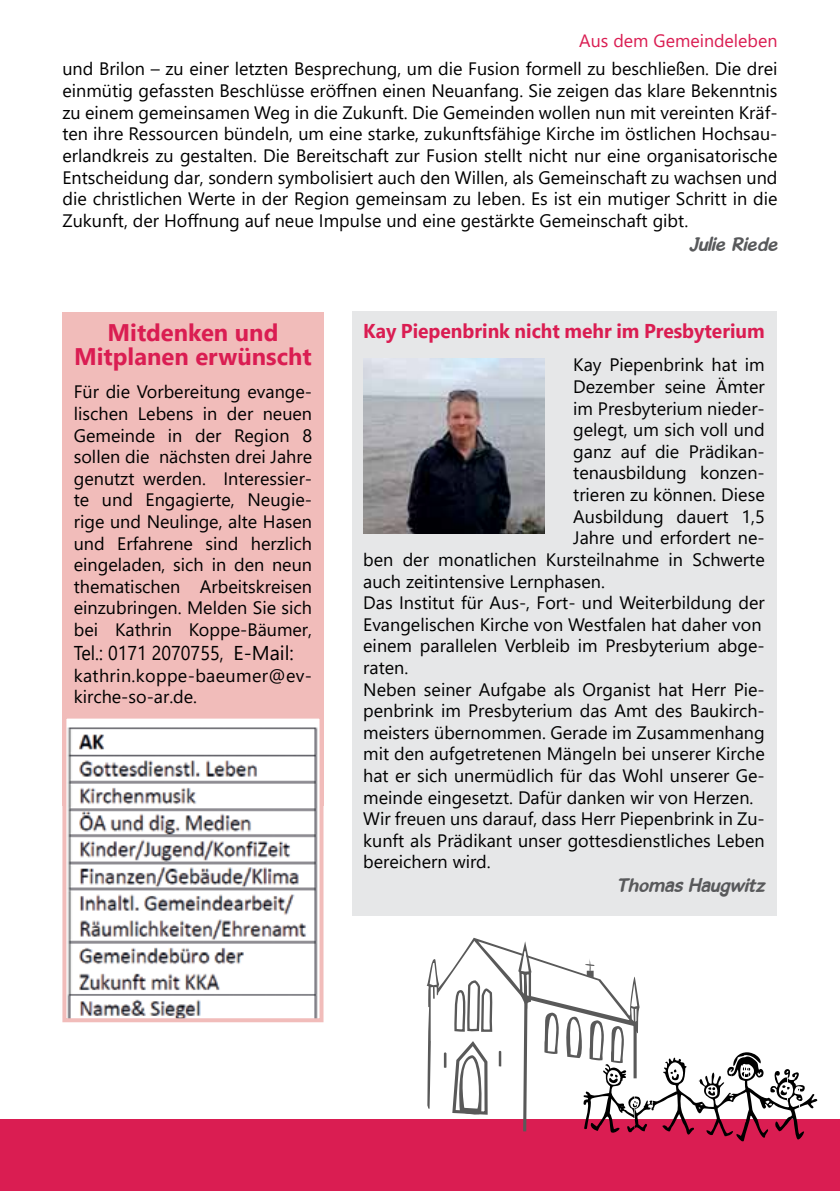
<style>
.page{position:relative;width:840px;height:1191px;background:#fff}
.page>*{position:absolute;margin:0;border:0;box-sizing:border-box;transform-origin:0 0}
.t1{font:700 24px/24px "Segoe UI";color:#da1d52;text-align:center}
.t2{font:700 20px "Segoe UI";color:#da1d52;scale:.96 1}
.t3{font:italic 700 20px "Gosmick Sans";color:#58595b}
.t4{font:20px "Segoe UI";color:#000;scale:.9 1}
.t5{font:18px/21.6px "Segoe UI";color:#000;text-align:justify}
.t6{font:18px/21.6px "Segoe UI";letter-spacing:.02em;color:#000}
.t7{font:17.8px "Segoe UI";color:#da1d52}
</style>
<div class="page">
<div style="left:0;top:1119px;width:839px;height:72px;background:#da1d52"></div>
<svg style="left:426px;top:937px;width:390px;height:205px"></svg>
<div style="left:62px;top:312px;width:261px;height:493px;background:#f1bcba"></div>
<img style="left:67px;top:719px;width:251px;height:298px">
<div style="left:62px;top:714px;width:261px;height:308px;border:4px solid #f1bcba"></div>
<div style="left:351px;top:312px;width:424px;height:604px;background:#e6e7e8"></div>
<img style="left:363px;top:359px;width:181px;height:174px">
<p class="t7" style="left:579px;top:24px;width:200px">Aus dem Gemeindeleben</p>
<p class="t5" style="left:62px;top:57px;width:716px">und Brilon – zu einer letzten Besprechung, um die Fusion formell zu beschließen. Die drei einmütig gefassten Beschlüsse eröffnen einen Neuanfang. Sie zeigen das klare Bekenntnis zu einem gemeinsamen Weg in die Zukunft. Die Gemeinden wollen nun mit vereinten Kräf&shy;ten ihre Ressourcen bündeln, um eine starke, zukunftsfähige Kirche im östlichen Hochsau&shy;erlandkreis zu gestalten. Die Bereitschaft zur Fusion stellt nicht nur eine organisatorische Entscheidung dar, sondern symbolisiert auch den Willen, als Gemeinschaft zu wachsen und die christlichen Werte in der Region gemeinsam zu leben. Es ist ein mutiger Schritt in die Zukunft, der Hoffnung auf neue Impulse und eine gestärkte Gemeinschaft gibt.</p>
<p class="t3" style="left:688px;top:232px;width:90px">Julie Riede</p>
<h1 class="t1" style="left:74px;top:318px;width:239px">Mitdenken und<br>Mitplanen erwünscht</h1>
<p class="t5" style="left:74px;top:379px;width:240px">Für die Vorbereitung evange&shy;lischen Lebens in der neuen Gemeinde in der Region 8 sollen die nächsten drei Jahre genutzt werden. Interessier&shy;te und Engagierte, Neugie&shy;rige und Neulinge, alte Hasen und Erfahrene sind herzlich eingeladen, sich in den neun thematischen Arbeitskreisen einzubringen. Melden Sie sich bei Kathrin Koppe-Bäumer,</p>
<p class="t4" style="left:74px;top:634px;width:246px">Tel.: 0171 2070755, E-Mail:</p>
<p class="t6" style="left:74px;top:663px;width:239px">kathrin.koppe-baeumer@ev&shy;kirche-so-ar.de.</p>
<p class="t2" style="left:363px;top:312px;width:419px">Kay Piepenbrink nicht mehr im Presbyterium</p>
<p class="t5" style="left:573px;top:353px;width:193px">Kay Piepenbrink hat im</p>
<p class="t5" style="left:573px;top:374px;width:193px">Dezember seine Ämter</p>
<p class="t5" style="left:573px;top:396px;width:193px">im Presbyterium nieder-</p>
<p class="t5" style="left:573px;top:417px;width:193px">gelegt, um sich voll und</p>
<p class="t5" style="left:573px;top:439px;width:193px">ganz auf die Prädikan-</p>
<p class="t5" style="left:573px;top:461px;width:193px">tenausbildung konzen-</p>
<p class="t5" style="left:573px;top:482px;width:193px">trieren zu können. Diese</p>
<p class="t5" style="left:573px;top:504px;width:193px">Ausbildung dauert 1,5</p>
<p class="t5" style="left:573px;top:525px;width:193px">Jahre und erfordert ne-</p>
<p class="t5" style="left:363px;top:547px;width:403px">ben der monatlichen Kursteilnahme in Schwerte</p>
<p class="t5" style="left:363px;top:569px;width:243px">auch zeitintensive Lernphasen.</p>
<p class="t5" style="left:363px;top:590px;width:403px">Das Institut für Aus-, Fort- und Weiterbildung der</p>
<p class="t5" style="left:363px;top:612px;width:399px">Evangelischen Kirche von Westfalen hat daher von</p>
<p class="t5" style="left:363px;top:633px;width:403px">einem parallelen Verbleib im Presbyterium abge-</p>
<p class="t5" style="left:363px;top:655px;width:47px">raten.</p>
<p class="t5" style="left:363px;top:677px;width:403px">Neben seiner Aufgabe als Organist hat Herr Pie-</p>
<p class="t5" style="left:363px;top:698px;width:403px">penbrink im Presbyterium das Amt des Baukirch-</p>
<p class="t5" style="left:363px;top:720px;width:403px">meisters übernommen. Gerade im Zusammenhang</p>
<p class="t5" style="left:363px;top:741px;width:403px">mit den aufgetretenen Mängeln bei unserer Kirche</p>
<p class="t5" style="left:363px;top:763px;width:403px">hat er sich unermüdlich für das Wohl unserer Ge-</p>
<p class="t5" style="left:363px;top:785px;width:391px">meinde eingesetzt. Dafür danken wir von Herzen.</p>
<p class="t5" style="left:363px;top:806px;width:403px">Wir freuen uns darauf, dass Herr Piepenbrink in Zu-</p>
<p class="t5" style="left:363px;top:828px;width:403px">kunft als Prädikant unser gottesdienstliches Leben</p>
<p class="t5" style="left:363px;top:849px;width:129px">bereichern wird.</p>
<p class="t3" style="left:615px;top:873px;width:150px">Thomas Haugwitz</p>
</div>
